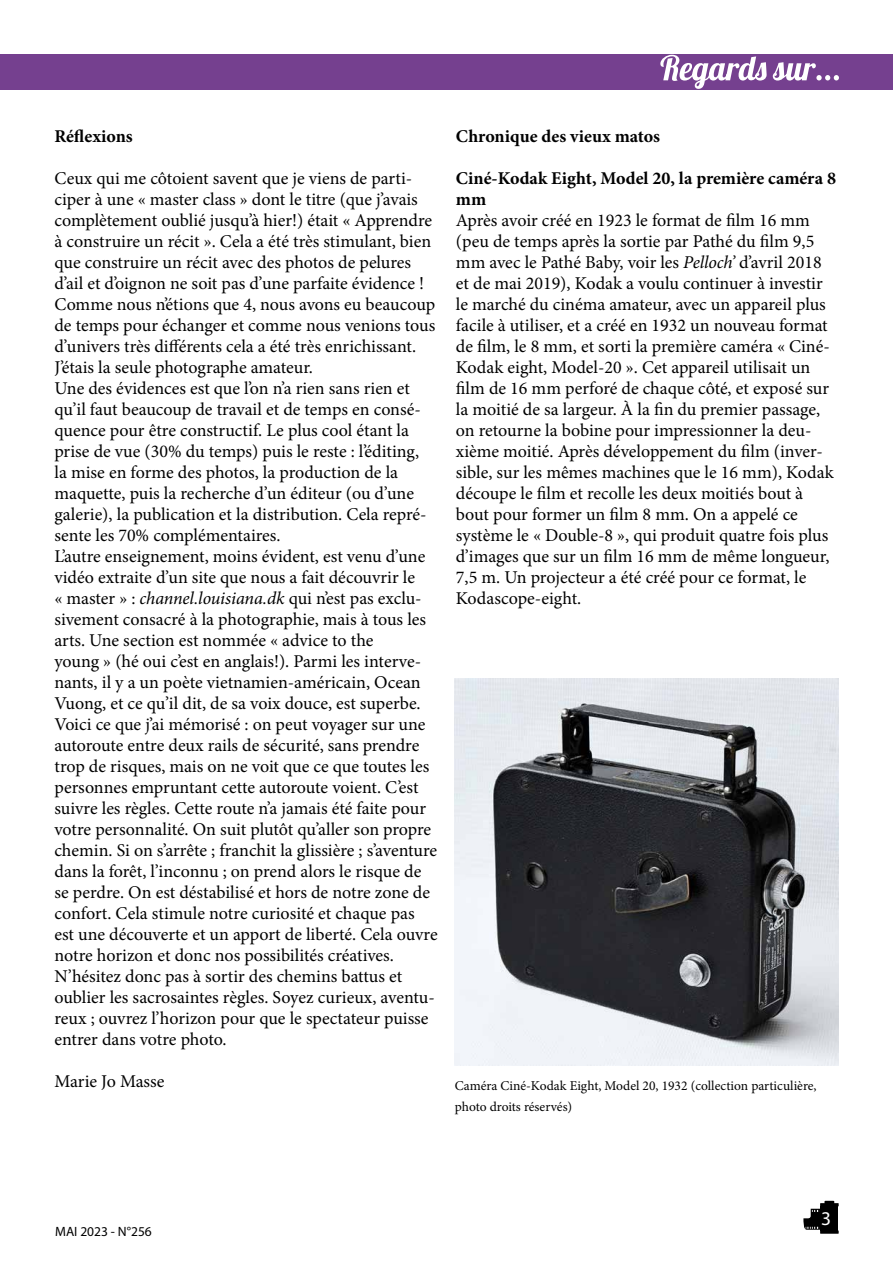
<style>
.page{position:relative;width:893px;height:1263px;background:#fff}
.page>*{position:absolute;margin:0;border:0;box-sizing:border-box;transform-origin:0 0}
.t1{font:19.5px "Myriad Pro";color:#fff}
.t2{font:18px/21px "Minion Pro";color:#000}
.t3{font:700 18px/21px "Minion Pro";color:#000}
.t4{font:13.5px/21px "Minion Pro";color:#000}
.t5{font:13.5px "Myriad Pro";color:#000}
.s1{font-style:italic}
</style>
<div class="page">
<svg style="left:803px;top:1201px;width:31px;height:29px"></svg>
<div style="left:820px;top:1206px;width:18px;height:25px;background:#000"></div>
<hr style="left:820px;top:1203px;width:19px;height:3px;background:#000">
<svg style="left:820px;top:1230px;width:19px;height:4px"></svg>
<div style="left:0;top:54px;width:893px;height:36px;background:#75408f"></div>
<svg style="left:660px;top:55px;width:179px;height:34px"></svg>
<img style="left:455px;top:678px;width:383px;height:387px">
<p class="t3" style="left:54px;top:125px;width:80px">Réflexions</p>
<p class="t2" style="left:54px;top:168px;width:385px">Ceux qui me côtoient savent que je viens de parti&shy;ciper à une « master class » dont le titre (que j’avais complètement oublié jusqu’à hier!) était « Apprendre à construire un récit ». Cela a été très stimulant, bien que construire un récit avec des photos de pelures d’ail et d’oignon ne soit pas d’une parfaite évidence !<br>Comme nous n’étions que 4, nous avons eu beaucoup de temps pour échanger et comme nous venions tous d’univers très différents cela a été très enrichissant.<br>J’étais la seule photographe amateur.<br>Une des évidences est que l’on n’a rien sans rien et qu’il faut beaucoup de travail et de temps en consé&shy;quence pour être constructif. Le plus cool étant la prise de vue (30% du temps) puis le reste : l’éditing,<br>la mise en forme des photos, la production de la maquette, puis la recherche d’un éditeur (ou d’une galerie), la publication et la distribution. Cela repré&shy;sente les 70% complémentaires.<br>L’autre enseignement, moins évident, est venu d’une vidéo extraite d’un site que nous a fait découvrir le<br>« master » : <span class="s1">channel.louisiana.dk</span> qui n’est pas exclu&shy;sivement consacré à la photographie, mais à tous les arts. Une section est nommée « advice to the<br>young » (hé oui c’est en anglais!). Parmi les interve&shy;nants, il y a un poète vietnamien-américain, Ocean Vuong, et ce qu’il dit, de sa voix douce, est superbe.<br>Voici ce que j’ai mémorisé : on peut voyager sur une autoroute entre deux rails de sécurité, sans prendre trop de risques, mais on ne voit que ce que toutes les personnes empruntant cette autoroute voient. C’est suivre les règles. Cette route n’a jamais été faite pour votre personnalité. On suit plutôt qu’aller son propre chemin. Si on s’arrête ; franchit la glissière ; s’aventure dans la forêt, l’inconnu ; on prend alors le risque de se perdre. On est déstabilisé et hors de notre zone de confort. Cela stimule notre curiosité et chaque pas est une découverte et un apport de liberté. Cela ouvre notre horizon et donc nos possibilités créatives.<br>N’hésitez donc pas à sortir des chemins battus et oublier les sacrosaintes règles. Soyez curieux, aventu&shy;reux ; ouvrez l’horizon pour que le spectateur puisse entrer dans votre photo.</p>
<p class="t2" style="left:54px;top:1071px;width:112px">Marie Jo Masse</p>
<p class="t3" style="left:456px;top:125px;width:206px">Chronique des vieux matos</p>
<p class="t3" style="left:456px;top:167px;width:382px">Ciné-Kodak Eight, Model 20, la première caméra 8 mm</p>
<p class="t2" style="left:456px;top:210px;width:379px">Après avoir créé en 1923 le format de film 16 mm (peu de temps après la sortie par Pathé du film 9,5 mm avec le Pathé Baby, voir les <span class="s1">Pelloch’</span> d’avril 2018 et de mai 2019), Kodak a voulu continuer à investir le marché du cinéma amateur, avec un appareil plus facile à utiliser, et a créé en 1932 un nouveau format de film, le 8 mm, et sorti la première caméra « Ciné-Kodak eight, Model-20 ». Cet appareil utilisait un film de 16 mm perforé de chaque côté, et exposé sur la moitié de sa largeur. À la fin du premier passage, on retourne la bobine pour impressionner la deu&shy;xième moitié. Après développement du film (inver&shy;sible, sur les mêmes machines que le 16 mm), Kodak découpe le film et recolle les deux moitiés bout à bout pour former un film 8 mm. On a appelé ce système le « Double-8 », qui produit quatre fois plus d’images que sur un film 16 mm de même longueur, 7,5 m. Un projecteur a été créé pour ce format, le Kodascope-eight.</p>
<p class="t4" style="left:455px;top:1075px;width:363px">Caméra Ciné-Kodak Eight, Model 20, 1932 (collection particulière, photo droits réservés)</p>
<p class="t5" style="left:55px;top:1223px;width:98px">MAI 2023 - N°256</p>
<p class="t1" style="left:821px;top:1206px;width:12px">3</p>
</div>
